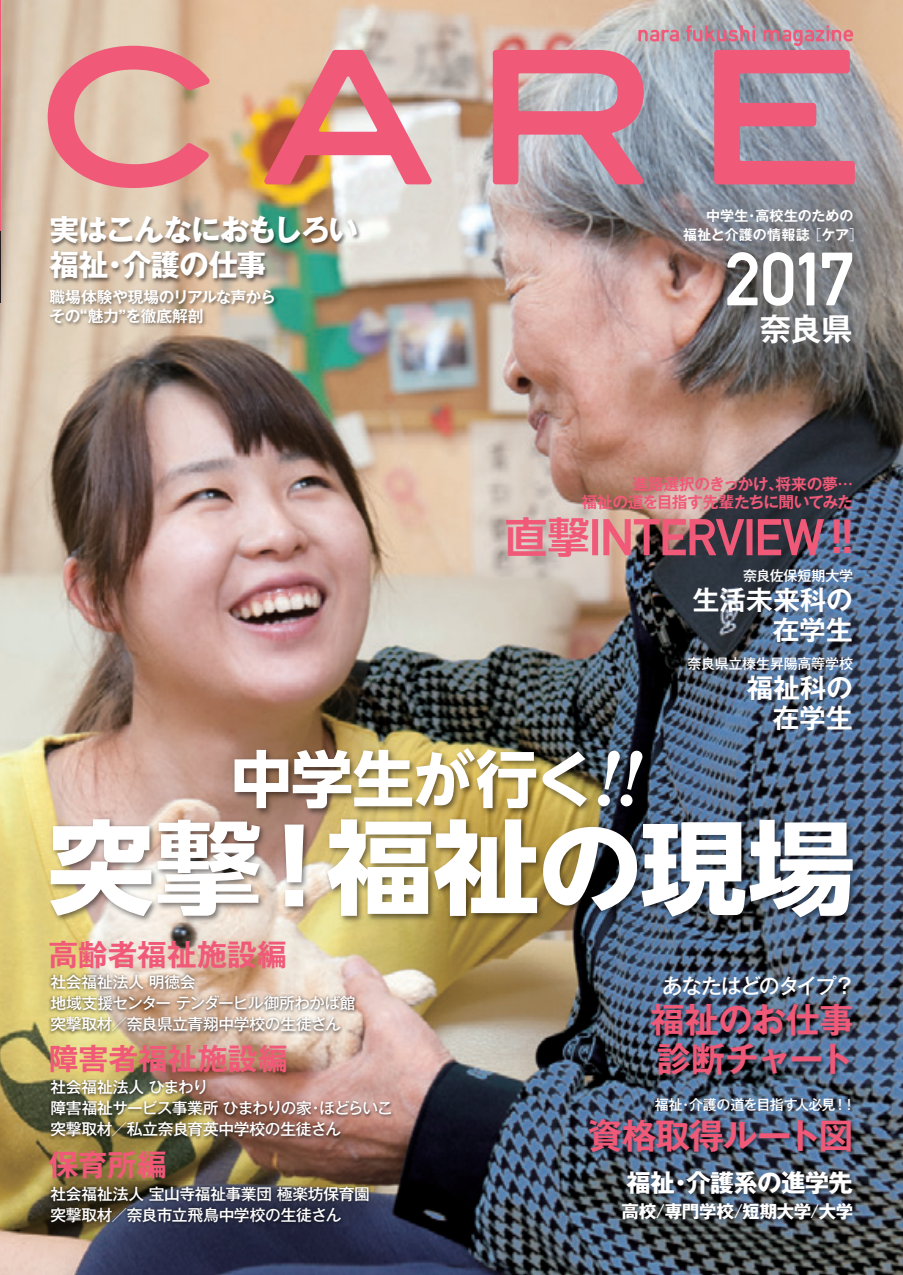
<style>
.page{position:relative;width:903px;height:1275px;background:#fff}
.page>*{position:absolute;margin:0;border:0;box-sizing:border-box;transform-origin:0 0}
.t1{font:700 101.67px "UD Shin Go NT Pro";letter-spacing:-.005em;color:#fff;scale:1.05 1}
.t2{font:700 61.43px "UD Shin Go NT Pro";letter-spacing:-.005em;color:#fff}
.t3{font:50.75px "Alte DIN1451 Mittelschriftgepraegt";letter-spacing:-.02em;color:#f05978}
.t4{font:700 35px "Gothic MB101 Pr 6 N De";letter-spacing:-.045em;color:#f05978}
.t5{font:700 34.65px/38.9px "Gothic MB101 Pr 6 N De";letter-spacing:-.03em;color:#f05978}
.t6{font:700 31.5px "Gothic MB101 Pr 6 N De";color:#fff}
.t7{font:700 29.75px "Gothic MB101 Pr 6 N De";letter-spacing:.005em;color:#f05978}
.t8{font:700 29.75px/35px "Gothic MB101 Pr 6 N";letter-spacing:-.045em;color:#fff}
.t9{font:700 26.78px/29.8px "Gothic MB101 Pr 6 N De";letter-spacing:-.005em;color:#fff;text-align:right}
.t10{font:700 24.5px "Gothic MB101 Pr 6 N";letter-spacing:-.03em;color:#fff}
.t11{font:500 21px "Gothic MB101 Pr 6 N";letter-spacing:-.075em;color:#fff}
.t12{font:700 17.5px "Gothic MB101 Pr 6 N";letter-spacing:-.015em;color:#fff}
.t13{font:500 15.75px/21px "Gothic MB101 Pr 6 N";letter-spacing:-.025em;color:#fff}
.t14{font:700 15.75px/17.5px "Gothic MB101 Pr 6 N De";letter-spacing:-.035em;color:#f05978;text-align:right}
.t15{font:700 15.75px/19.2px "Gothic MB101 Pr 6 N De";letter-spacing:-.025em;color:#fff}
.t16{font:500 14px "Gothic MB101 Pr 6 N";letter-spacing:-.015em;color:#fff}
.t17{font:700 14px/19.2px "Gothic MB101 Pr 6 N De";letter-spacing:.005em;color:#fff}
.s1{font-family:"Gothic MB101 Pr 6 N";font-weight:300}
.s2{font-family:"UD Shin Go NT Pro De";font-weight:700;font-size:42px}
.s3{font-weight:400}
</style>
<div class="page">
<img style="left:0;top:0;width:903px;height:1275px">
<svg style="left:638px;top:30px;width:41px;height:12px"></svg>
<svg style="left:727px;top:252px;width:30px;height:53px"></svg>
<svg style="left:763px;top:252px;width:30px;height:54px"></svg>
<svg style="left:799px;top:253px;width:15px;height:52px"></svg>
<svg style="left:822px;top:253px;width:30px;height:52px"></svg>
<img style="left:624px;top:1168px;width:235px;height:31px">
<img style="left:47px;top:212px;width:317px;height:82px">
<img style="left:47px;top:286px;width:235px;height:48px">
<img style="left:618px;top:1199px;width:241px;height:32px">
<svg style="left:48px;top:46px;width:162px;height:142px;background:#e39a96"></svg>
<svg style="left:264px;top:50px;width:168px;height:134px;background:#e19693"></svg>
<svg style="left:493px;top:50px;width:151px;height:134px;background:#d38297"></svg>
<svg style="left:686px;top:25px;width:169px;height:159px;background:#be8498"></svg>
<img style="left:226px;top:739px;width:459px;height:73px">
<img style="left:43px;top:812px;width:822px;height:143px">
<img style="left:647px;top:1000px;width:213px;height:91px">
<img style="left:46px;top:970px;width:314px;height:70px">
<img style="left:46px;top:1075px;width:351px;height:70px">
<img style="left:46px;top:1181px;width:328px;height:49px">
<img style="left:585px;top:1115px;width:274px;height:53px">
<svg style="left:597px;top:749px;width:47px;height:58px;background:#252d37"></svg>
<h3 class="t8" style="left:50px;top:212px;width:310px">実はこんなにおもしろい福祉・介護の仕事</h3>
<p class="t15" style="left:50px;top:287px;width:228px">職場体験や現場のリアルな声からその“魅力”を徹底解剖</p>
<p class="t17" style="left:683px;top:205px;width:182px;text-indent:23px">中学生・高校生のための福祉と介護の情報誌 <span class="s1">［</span>ケア<span class="s1">］</span></p>
<h3 class="t6" style="left:760px;top:303px;width:94px">奈良県</h3>
<p class="t14" style="left:581px;top:475px;width:273px">進路選択のきっかけ、将来の夢…<br>福祉の道を目指す先輩たちに聞いてみた</p>
<h3 class="t3" style="left:505px;top:507px;width:365px"><span class="s2">直撃</span>INTERVIEW<span class="s2">！！</span></h3>
<p class="t16" style="left:743px;top:564px;width:112px">奈良佐保短期大学</p>
<h3 class="t9" style="left:693px;top:584px;width:161px">生活未来科の在学生</h3>
<p class="t16" style="left:687px;top:652px;width:167px">奈良県立榛生昇陽高等学校</p>
<h3 class="t9" style="left:747px;top:672px;width:108px">福祉科の在学生</h3>
<h2 class="t2" style="left:231px;top:729px;width:367px">中学生が行く</h2>
<h1 class="t1" style="left:48px;top:785px;width:771px">突撃！福祉の現場</h1>
<h3 class="t7" style="left:48px;top:929px;width:240px">高齢者福祉施設編</h3>
<p class="t13" style="left:50px;top:971px;width:307px">社会福祉法人 明徳会<br>地域支援センター テンダーヒル御所わかば館突撃取材／奈良県立青翔中学校の生徒さん</p>
<h3 class="t7" style="left:49px;top:1034px;width:240px">障害者福祉施設編</h3>
<p class="t13" style="left:50px;top:1076px;width:344px">社会福祉法人 ひまわり<br>障害福祉サービス事業所 ひまわりの家・ほどらいこ突撃取材／私立奈良育英中学校の生徒さん</p>
<h3 class="t7" style="left:49px;top:1140px;width:119px">保育所編</h3>
<p class="t13" style="left:50px;top:1182px;width:321px">社会福祉法人 宝山寺福祉事業団 極楽坊保育園突撃取材／奈良市立飛鳥中学校の生徒さん</p>
<h3 class="t11" style="left:662px;top:968px;width:195px">あなたはどのタイプ？</h3>
<h3 class="t5" style="left:650px;top:999px;width:205px">福祉のお仕事診断チャート</h3>
<p class="t16" style="left:655px;top:1093px;width:203px">福祉・介護の道を目指す人必見！！</p>
<h3 class="t4" style="left:588px;top:1106px;width:267px">資格取得ルート図</h3>
<h3 class="t10" style="left:627px;top:1162px;width:228px">福祉・介護系の進学先</h3>
<p class="t12" style="left:621px;top:1196px;width:233px">高校<span class="s3">/</span>専門学校<span class="s3">/</span>短期大学<span class="s3">/</span>大学</p>
</div>
